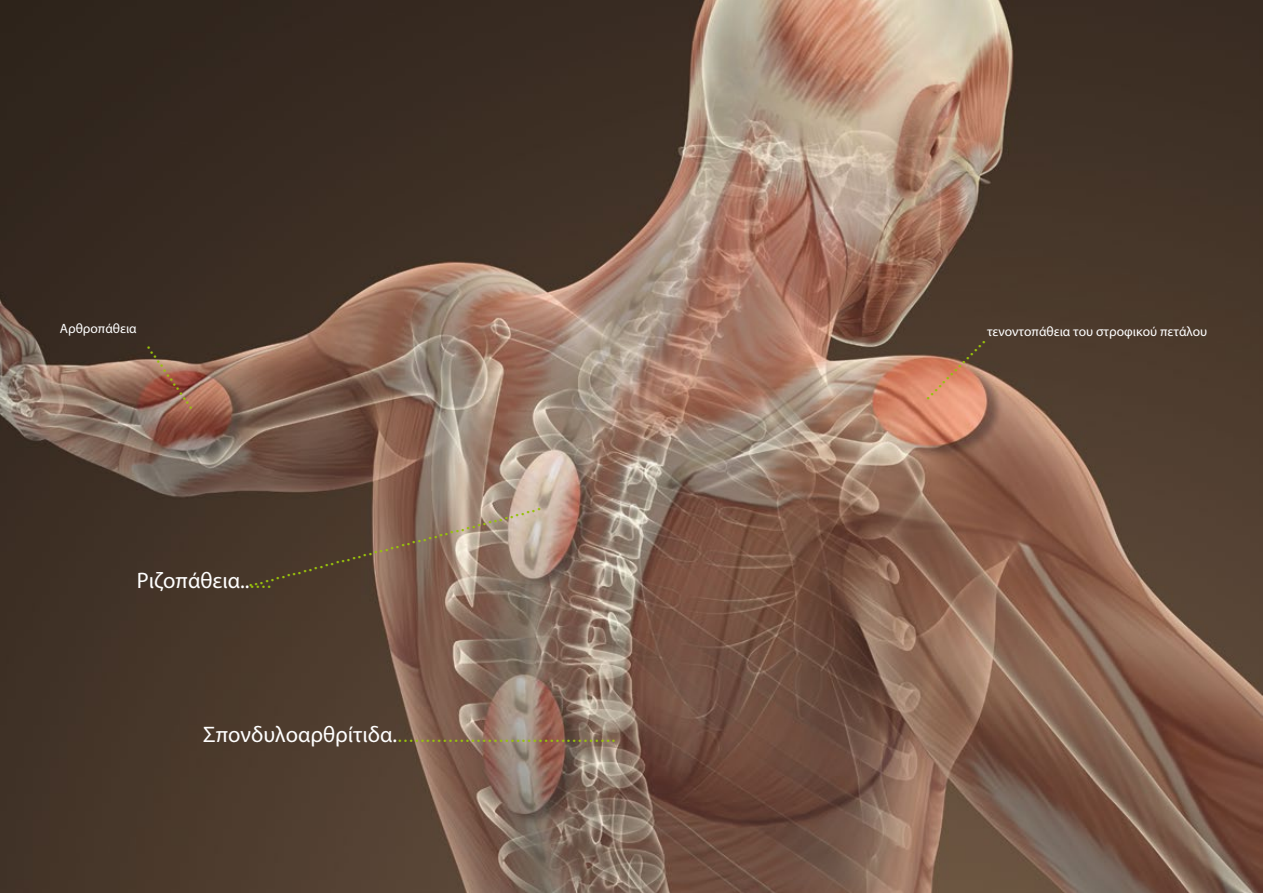
<style>
.page{position:relative;width:1263px;height:893px;background:#fff}
.page>*{position:absolute;margin:0;border:0;box-sizing:border-box;transform-origin:0 0}
.t1{font:22.5px "Times New Roman";color:#97bf0d}
.t2{font:22.5px "Myriad Pro";color:#fff}
.t3{font:13.5px "Myriad Pro";color:#fff}
.s1{font-family:"Times New Roman";color:#97bf0d}
.s2{font-family:"Myriad Pro";color:#fff}
</style>
<div class="page">
<img style="left:0;top:0;width:1263px;height:893px">
<p class="t3" style="left:60px;top:320px;width:78px">Αρθροπάθεια</p>
<p class="t1" style="left:165px;top:332px;width:80px;rotate:55deg">..............</p>
<p class="t1" style="left:242px;top:565px;width:305px;rotate:-15deg">......................................................</p>
<p class="t2" style="left:137px;top:567px;width:137px">Ριζοπάθεια..<span class="s1">....</span></p>
<p class="t1" style="left:203px;top:718px;width:415px"><span class="s2">Σπονδυλοαρθρίτιδα.</span>.......................................</p>
<p class="t3" style="left:987px;top:323px;width:222px">τενοντοπάθεια του στροφικού πετάλου</p>
<p class="t1" style="left:910px;top:384px;width:86px;rotate:-45deg">...............</p>
</div>
